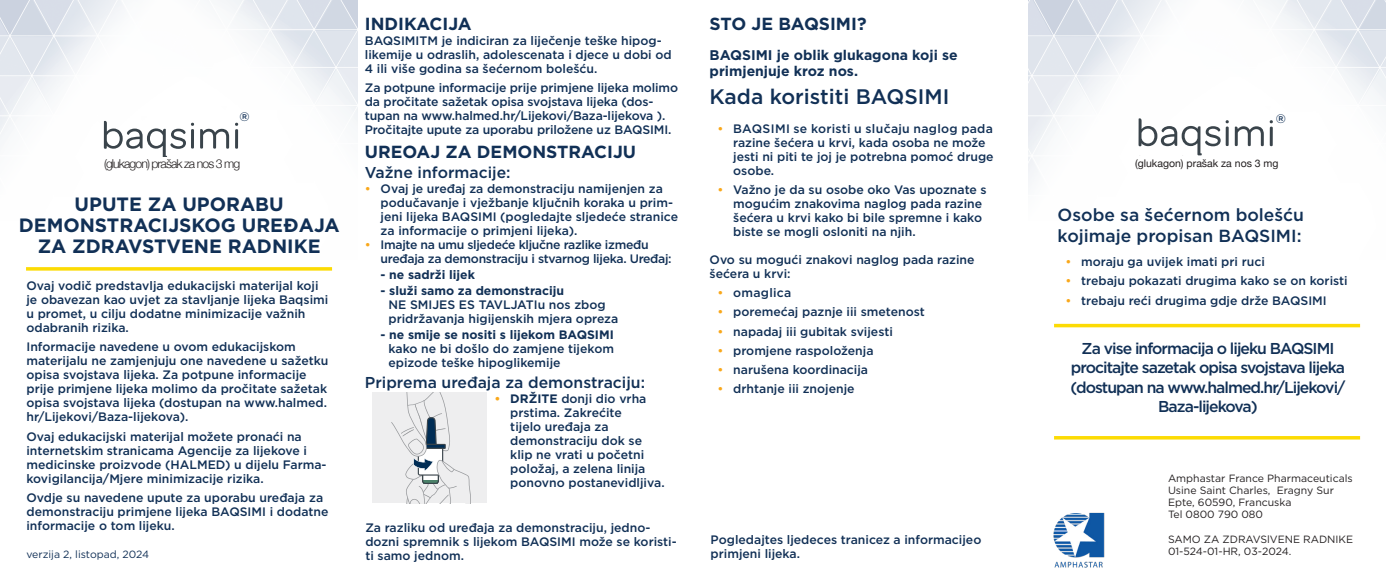
<style>
.page{position:relative;width:1386px;height:583px;background:#fff}
.page>*{position:absolute;margin:0;border:0;box-sizing:border-box;transform-origin:0 0}
.t1{font:500 21px "Gotham";color:#113056}
.t2{font:700 19.25px/21px "Gotham HTF";color:#113056;text-align:center}
.t3{font:500 17.5px "Gotham";color:#113056}
.t4{font:700 17.5px "Gotham HTF";color:#113056}
.Bullets-1{font:500 15.75px "Gotham";letter-spacing:-.06em;color:#113056}
.Bullets-1-2{font:500 15.75px "Gotham";color:#113056}
.t5{font:500 15.75px "Gotham HTF";color:#113056}
.t6{font:700 14px "Gotham HTF";color:#113056}
.t7{font:500 12.25px/14px "Gotham";color:#113056}
.Kleine_titels__kaps{font:500 12.25px "Gotham HTF";color:#113056}
.t8{font:500 12.25px/14px "Gotham";letter-spacing:-.025em;color:#113056}
.t9{font:700 12.25px "Gotham HTF";color:#113056}
.t10{font:300 12.25px "Helvetica Neue";letter-spacing:-.075em;color:#231f20}
.t11{font:500 12.25px "Gotham";letter-spacing:.02em;color:#113056}
.t12{font:10.5px/12.2px "Gotham HTF";color:#231f20}
.t13{font:10.5px "Helvetica Neue";color:#231f20}
.t14{font:10.5px "Gotham HTF";color:#113056}
.s1{color:#f9a81b}
.s2{font-family:"Gotham HTF";font-weight:700;color:#f9a81b}
.s3{font-family:"Gotham HTF";font-weight:700}
</style>
<div class="page">
<img style="left:0;top:0;width:88px;height:140px">
<img style="left:88px;top:0;width:270px;height:148px">
<svg style="left:200px;top:129px;width:29px;height:20px"></svg>
<svg style="left:104px;top:120px;width:90px;height:37px"></svg>
<svg style="left:235px;top:123px;width:16px;height:26px"></svg>
<div style="left:239px;top:110px;width:38px;height:33px;background:#fff"></div>
<div style="left:160px;top:116px;width:29px;height:8px;background:#fff"></div>
<svg style="left:26px;top:267px;width:306px;height:4px"></svg>
<div style="left:372px;top:392px;width:114px;height:111px;background:#eeeeef"></div>
<svg style="left:391px;top:392px;width:80px;height:111px"></svg>
<img style="left:1028px;top:0;width:104px;height:182px">
<img style="left:1132px;top:0;width:254px;height:156px">
<hr style="left:1054px;top:324px;width:306px;height:3px;background:#fcdb04">
<hr style="left:1054px;top:436px;width:306px;height:3px;background:#fcdb04">
<img style="left:1053px;top:512px;width:52px;height:56px">
<svg style="left:1235px;top:126px;width:29px;height:20px"></svg>
<svg style="left:1270px;top:120px;width:3px;height:26px"></svg>
<svg style="left:1139px;top:117px;width:90px;height:38px"></svg>
<div style="left:1276px;top:112px;width:38px;height:34px;background:#fff"></div>
<div style="left:1186px;top:116px;width:38px;height:8px;background:#fff"></div>
<p class="Kleine_titels__kaps" style="left:239px;top:109px;width:12px">®</p>
<p class="t10" style="left:104px;top:153px;width:138px">(glukagon) prašak za nos 3 mg</p>
<p class="t2" style="left:19px;top:193px;width:322px">UPUTE ZA UPORABU<br>DEMONSTRACIJSKOG UREĐAJA<br>ZA ZDRAVSTVENE RADNIKE</p>
<p class="t7" style="left:26px;top:278px;width:303px">Ovaj vodič predstavlja edukacijski materijal koji je obavezan kao uvjet za stavljanje lijeka Baqsimi u promet, u cilju dodatne minimizacije važnih odabranih rizika.</p>
<p class="t7" style="left:26px;top:340px;width:303px">Informacije navedene u ovom edukacijskom materijalu ne zamjenjuju one navedene u sažetku opisa svojstava lijeka. Za potpune informacije prije primjene lijeka molimo da pročitate sažetak opisa svojstava lijeka (dostupan na www.halmed. hr/Lijekovi/Baza-lijekova).</p>
<p class="t7" style="left:26px;top:429px;width:302px">Ovaj edukacijski materijal možete pronaći na internetskim stranicama Agencije za lijekove i medicinske proizvode (HALMED) u dijelu Farma&shy;kovigilancija/Mjere minimizacije rizika.</p>
<p class="t7" style="left:26px;top:490px;width:304px">Ovdje su navedene upute za uporabu uređaja za demonstraciju primjene lijeka BAQSIMI i dodatne informacije o tom lijeku.</p>
<p class="t14" style="left:26px;top:548px;width:124px">verzija 2, listopad, 2024</p>
<p class="t4" style="left:365px;top:14px;width:108px">INDIKACIJA</p>
<p class="t7" style="left:365px;top:33px;width:308px">BAQSIMITM je indiciran za liječenje teške hipog&shy;likemije u odraslih, adolescenata i djece u dobi od<br>4 ili više godina sa šećernom bolešću.</p>
<p class="t7" style="left:365px;top:80px;width:315px">Za potpune informacije prije primjene lijeka molimo da pročitate sažetak opisa svojstava lijeka (dos&shy;tupan na www.halmed.hr/Lijekovi/Baza-lijekova ).<br>Pročitajte upute za uporabu priložene uz BAQSIMI.</p>
<p class="t4" style="left:365px;top:142px;width:273px">UREOAJ ZA DEMONSTRACIJU</p>
<p class="t5" style="left:365px;top:163px;width:147px">Važne informacije:</p>
<p class="t7" style="left:381px;top:182px;width:299px;text-indent:-16px"><span class="s1">•</span> Ovaj je uređaj za demonstraciju namijenjen za podučavanje i vježbanje ključnih koraka u prim&shy;jeni lijeka BAQSIMI (pogledajte sljedeće stranice za informacije o primjeni lijeka).</p>
<p class="t8" style="left:381px;top:238px;width:293px;text-indent:-16px"><span class="s1">•</span> Imajte na umu sljedeće ključne razlike između uređaja za demonstraciju i stvarnog lijeka. Uređaj:</p>
<p class="t9" style="left:381px;top:268px;width:96px">- ne sadrži lijek</p>
<p class="t9" style="left:381px;top:283px;width:185px">- služi samo za demonstraciju</p>
<p class="Kleine_titels__kaps" style="left:388px;top:297px;width:219px">NE SMIJES ES TAVLJATIu nos zbog</p>
<p class="Kleine_titels__kaps" style="left:388px;top:311px;width:231px">pridržavanja higijenskih mjera opreza</p>
<p class="t9" style="left:381px;top:327px;width:235px">- ne smije se nositi s lijekom BAQSIMI</p>
<p class="Kleine_titels__kaps" style="left:388px;top:341px;width:227px">kako ne bi došlo do zamjene tijekom</p>
<p class="Kleine_titels__kaps" style="left:388px;top:355px;width:174px">epizode teške hipoglikemije</p>
<p class="Bullets-1-2" style="left:365px;top:372px;width:282px">Priprema uređaja za demonstraciju:</p>
<p class="t7" style="left:510px;top:391px;width:156px;text-indent:-16px"><span class="s2">•</span> <span class="s3">DRŽITE</span> donji dio vrha prstima. Zakrećite<br>tijelo uređaja za demonstraciju dok se klip ne vrati u početni položaj, a zelena linija ponovno postanevidljiva.</p>
<p class="t7" style="left:365px;top:520px;width:313px">Za razliku od uređaja za demonstraciju, jedno&shy;dozni spremnik s lijekom BAQSIMI može se koristi&shy;ti samo jednom.</p>
<p class="t4" style="left:710px;top:14px;width:158px">STO JE BAQSIMI?</p>
<p class="t6" style="left:710px;top:47px;width:250px">BAQSIMI je oblik glukagona koji se</p>
<p class="t6" style="left:710px;top:63px;width:150px">primjenjuje kroz nos.</p>
<p class="t1" style="left:710px;top:83px;width:241px">Kada koristiti BAQSIMI</p>
<p class="t7" style="left:733px;top:121px;width:262px;text-indent:-16px"><span class="s1">•</span> BAQSIMI se koristi u slučaju naglog pada razine šećera u krvi, kada osoba ne može jesti ni piti te joj je potrebna pomoć druge osobe.</p>
<p class="t7" style="left:733px;top:182px;width:255px;text-indent:-16px"><span class="s1">•</span> Važno je da su osobe oko Vas upoznate s mogućim znakovima naglog pada razine šećera u krvi kako bi bile spremne i kako biste se mogli osloniti na njih.</p>
<p class="t7" style="left:710px;top:252px;width:267px">Ovo su mogući znakovi naglog pada razine</p>
<p class="t7" style="left:710px;top:266px;width:83px">šećera u krvi:</p>
<p class="t11" style="left:718px;top:285px;width:75px"><span class="s1">•</span> omaglica</p>
<p class="t7" style="left:718px;top:305px;width:209px"><span class="s1">•</span> poremećaj paznje iii smetenost</p>
<p class="t7" style="left:718px;top:324px;width:177px"><span class="s1">•</span> napadaj iii gubitak svijesti</p>
<p class="t7" style="left:718px;top:343px;width:158px"><span class="s1">•</span> promjene raspoloženja</p>
<p class="t7" style="left:718px;top:363px;width:152px"><span class="s1">•</span> narušena koordinacija</p>
<p class="t7" style="left:718px;top:382px;width:139px"><span class="s1">•</span> drhtanje iii znojenje</p>
<p class="t7" style="left:711px;top:533px;width:272px">Pogledajtes ljedeces tranicez a informacijeo primjeni lijeka.</p>
<p class="Kleine_titels__kaps" style="left:1276px;top:111px;width:12px">®</p>
<p class="t13" style="left:1135px;top:156px;width:145px">(glukagon) prašak za nos 3 mg</p>
<p class="t3" style="left:1058px;top:203px;width:248px">Osobe sa šećernom bolešću</p>
<p class="t3" style="left:1058px;top:224px;width:245px">kojimaje propisan BAQSIMI:</p>
<p class="t7" style="left:1066px;top:255px;width:201px"><span class="s1">•</span> moraju ga uvijek imati pri ruci</p>
<p class="t7" style="left:1066px;top:274px;width:284px"><span class="s1">•</span> trebaju pokazati drugima kako se on koristi</p>
<p class="t7" style="left:1066px;top:293px;width:263px"><span class="s1">•</span> trebaju reći drugima gdje drže BAQSIMI</p>
<p class="Bullets-1" style="left:1082px;top:338px;width:254px">Za vise informacija o lijeku BAQSIMI</p>
<p class="Bullets-1" style="left:1071px;top:357px;width:276px">procitajte sazetak opisa svojstava lijeka</p>
<p class="Bullets-1" style="left:1071px;top:376px;width:276px">(dostupan na www.halmed.hr/Lijekovi/</p>
<p class="Bullets-1" style="left:1158px;top:396px;width:101px">Baza-lijekova)</p>
<p class="t12" style="left:1168px;top:471px;width:186px">Amphastar France Pharmaceuticals<br>Usine Saint Charles, Eragny Sur<br>Epte, 60590, Francuska</p>
<p class="t12" style="left:1168px;top:508px;width:97px">Tel 0800 790 080</p>
<p class="t12" style="left:1168px;top:533px;width:187px">SAMO ZA ZDRAVSlVENE RADNIKE</p>
<p class="t12" style="left:1168px;top:545px;width:125px">01-524-01-HR, 03-2024.</p>
</div>
